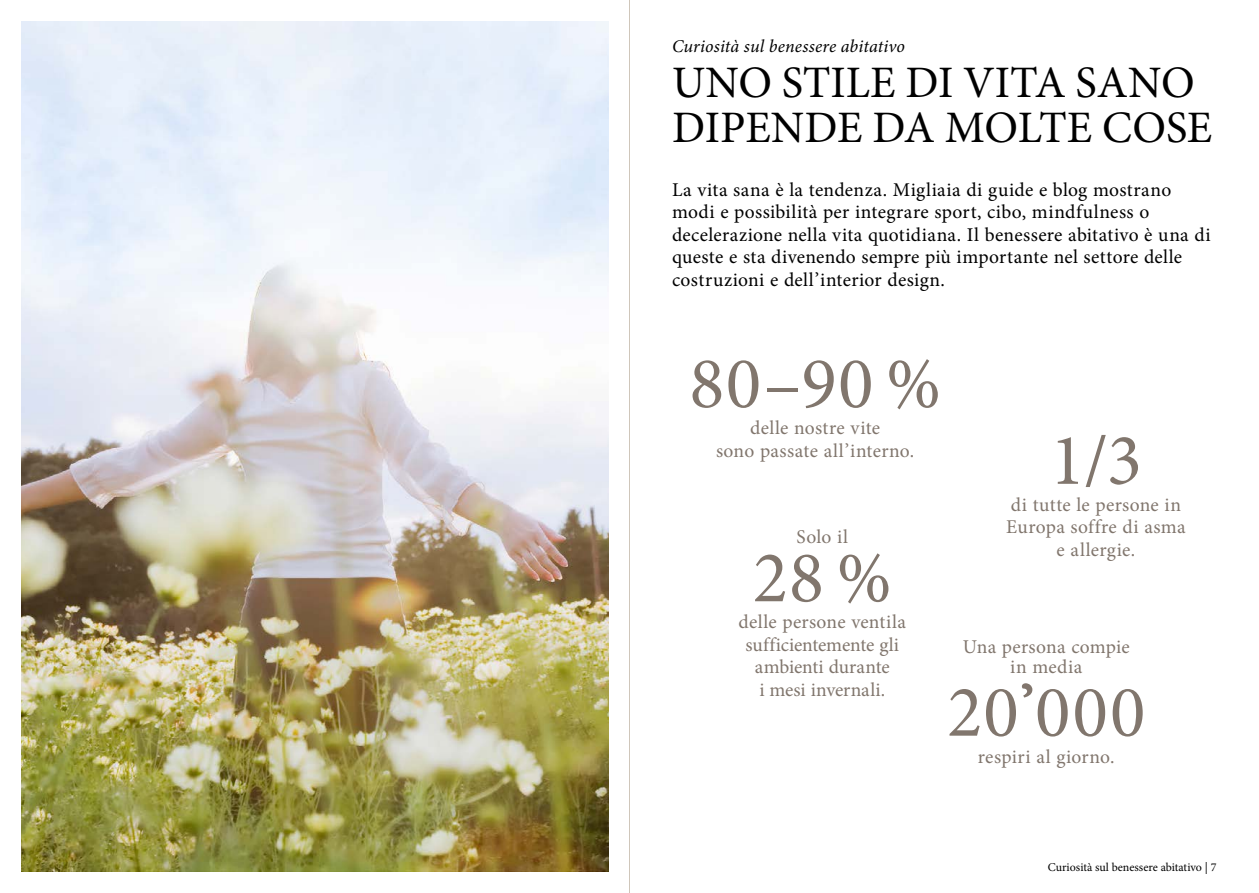
<style>
.page{position:relative;width:1259px;height:893px;background:#fff}
.page>*{position:absolute;margin:0;border:0;box-sizing:border-box;transform-origin:0 0}
.t1{font:73.5px "Minion Pro";letter-spacing:.02em;color:#81766d}
.t2{font:45px/45px "Minion Pro";color:#000}
.t3{font:19.5px/22.5px "Minion Pro";letter-spacing:.015em;color:#000}
.t4{font:19.5px/22.5px "Minion Pro";letter-spacing:.015em;color:#81766d;text-align:center}
.t5{font:19.5px/22.5px "Minion Pro";letter-spacing:-.005em;color:#81766d;text-align:center}
.t6{font:italic 18px "Minion Pro";letter-spacing:.005em;color:#000}
.t7{font:12px "Minion Pro";color:#000}
.s1{font-weight:700}
</style>
<div class="page">
<hr style="left:629px;top:0;width:1px;height:893px;background:#cfc6ba">
<img style="left:21px;top:21px;width:587px;height:851px">
<p class="t6" style="left:672px;top:33px;width:234px">Curiosità sul benessere abitativo</p>
<h2 class="t2" style="left:672px;top:60px;width:541px">UNO STILE DI VITA SANO<br>DIPENDE DA MOLTE COSE</h2>
<p class="t3" style="left:672px;top:178px;width:540px">La vita sana è la tendenza. Migliaia di guide e blog mostrano modi e possibilità per integrare sport, cibo, mindfulness o decelerazione nella vita quotidiana. Il benessere abitativo è una di queste e sta divenendo sempre più importante nel settore delle costruzioni e dell’interior design.</p>
<h1 class="t1" style="left:689px;top:334px;width:253px">80–90%</h1>
<p class="t4" style="left:716px;top:417px;width:200px">delle nostre vite<br>sono passate all’interno.</p>
<p class="t4" style="left:796px;top:525px;width:53px">Solo il</p>
<h1 class="t1" style="left:753px;top:529px;width:140px">28%</h1>
<p class="t5" style="left:745px;top:633px;width:155px">sufficientemente gli ambienti durante<br>i mesi invernali.</p>
<p class="t4" style="left:738px;top:611px;width:169px">delle persone ventila</p>
<h1 class="t1" style="left:1049px;top:411px;width:94px">1/3</h1>
<p class="t4" style="left:1006px;top:493px;width:181px">di tutte le persone in<br>Europa soffre di asma e allergie.</p>
<p class="t4" style="left:962px;top:637px;width:169px;line-height:19.5px">Una persona compie in media</p>
<h1 class="t1" style="left:947px;top:663px;width:200px">20<span class="s1">’</span>000</h1>
<p class="t4" style="left:978px;top:745px;width:138px">respiri al giorno.</p>
<p class="t7" style="left:1048px;top:859px;width:170px">Curiosità sul benessere abitativo | 7</p>
</div>
